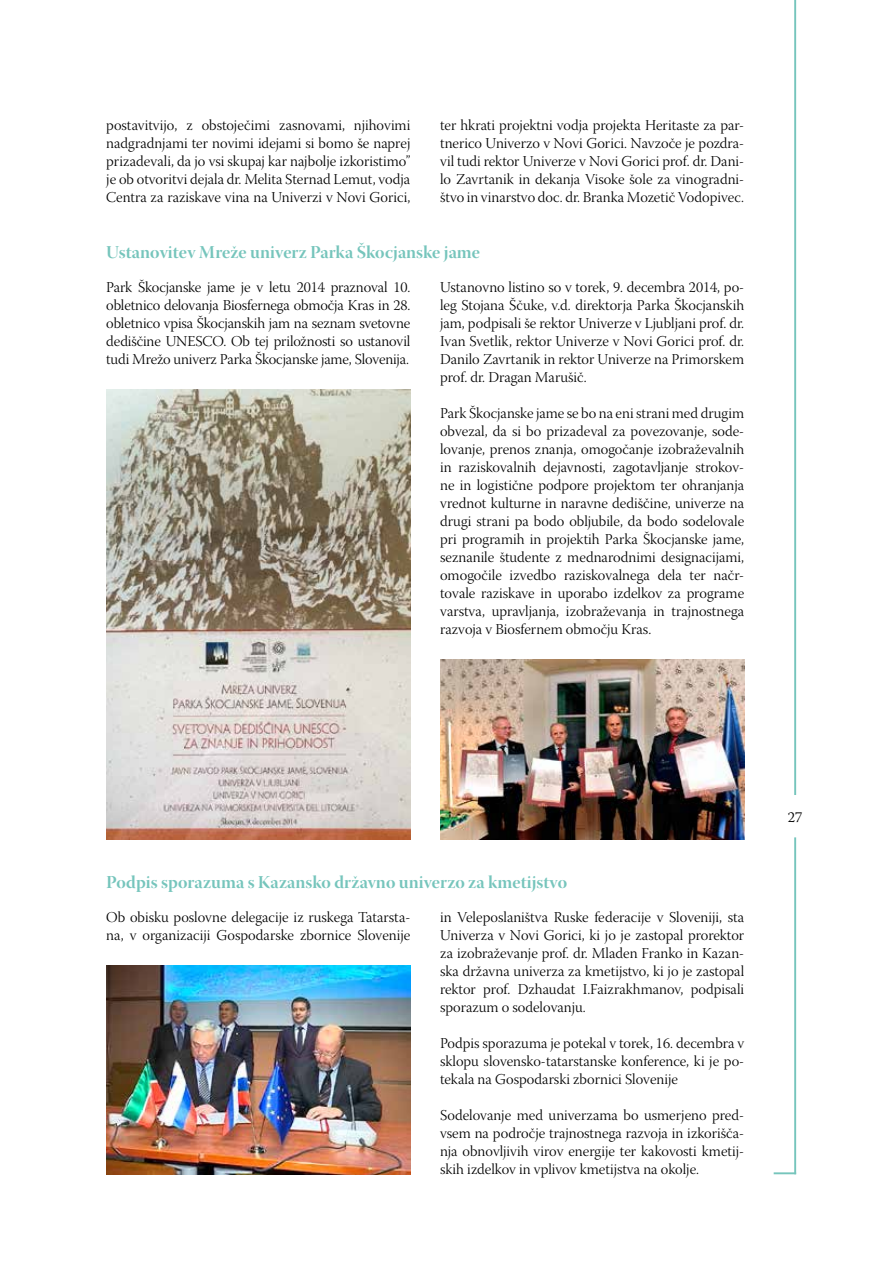
<style>
.page{position:relative;width:893px;height:1263px;background:#fff}
.page>*{position:absolute;margin:0;border:0;box-sizing:border-box;transform-origin:0 0}
.t1{font:18px "Warnock Pro Bold Disp";color:#76c5bc}
.t2{font:15px/18px "Warnock Pro Light Subh";color:#000;text-align:justify}
.t3{font:300 15px "Warnock Pro";color:#000}
</style>
<div class="page">
<hr style="left:794px;top:837px;width:2px;height:337px;background:#76c5bc">
<hr style="left:794px;top:0;width:2px;height:795px;background:#76c5bc">
<hr style="left:774px;top:1172px;width:22px;height:2px;background:#76c5bc">
<img style="left:440px;top:659px;width:304px;height:180px">
<img style="left:106px;top:389px;width:304px;height:450px">
<img style="left:106px;top:965px;width:304px;height:209px">
<p class="t2" style="left:106px;top:118px;width:306px">postavitvijo, z obstoječimi zasnovami, njihovimi nadgradnjami ter novimi idejami si bomo še naprej prizadevali, da jo vsi skupaj kar najbolje izkoristimo” je ob otvoritvi dejala dr. Melita Sternad Lemut, vodja Centra za raziskave vina na Univerzi v Novi Gorici,</p>
<p class="t2" style="left:440px;top:118px;width:306px">ter hkrati projektni vodja projekta Heritaste za par&shy;tnerico Univerzo v Novi Gorici. Navzoče je pozdra&shy;vil tudi rektor Univerze v Novi Gorici prof. dr. Dani&shy;lo Zavrtanik in dekanja Visoke šole za vinogradni&shy;štvo in vinarstvo doc. dr. Branka Mozetič Vodopivec.</p>
<p class="t1" style="left:106px;top:242px;width:375px">Ustanovitev Mreže univerz Parka Škocjanske jame</p>
<p class="t2" style="left:106px;top:280px;width:306px">Park Škocjanske jame je v letu 2014 praznoval 10. obletnico delovanja Biosfernega območja Kras in 28. obletnico vpisa Škocjanskih jam na seznam svetovne dediščine UNESCO. Ob tej priložnosti so ustanovil tudi Mrežo univerz Parka Škocjanske jame, Slovenija.</p>
<p class="t2" style="left:440px;top:280px;width:306px">Ustanovno listino so v torek, 9. decembra 2014, po&shy;leg Stojana Ščuke, v.d. direktorja Parka Škocjanskih jam, podpisali še rektor Univerze v Ljubljani prof. dr.<br>Ivan Svetlik, rektor Univerze v Novi Gorici prof. dr.<br>Danilo Zavrtanik in rektor Univerze na Primorskem prof. dr. Dragan Marušič.</p>
<p class="t2" style="left:440px;top:406px;width:306px">Park Škocjanske jame se bo na eni strani med drugim obvezal, da si bo prizadeval za povezovanje, sode&shy;lovanje, prenos znanja, omogočanje izobraževalnih in raziskovalnih dejavnosti, zagotavljanje strokov&shy;ne in logistične podpore projektom ter ohranjanja vrednot kulturne in naravne dediščine, univerze na drugi strani pa bodo obljubile, da bodo sodelovale pri programih in projektih Parka Škocjanske jame, seznanile študente z mednarodnimi designacijami, omogočile izvedbo raziskovalnega dela ter načr&shy;tovale raziskave in uporabo izdelkov za programe varstva, upravljanja, izobraževanja in trajnostnega razvoja v Biosfernem območju Kras.</p>
<p class="t1" style="left:106px;top:871px;width:462px">Podpis sporazuma s Kazansko državno univerzo za kmetijstvo</p>
<p class="t2" style="left:106px;top:910px;width:306px">Ob obisku poslovne delegacije iz ruskega Tatarsta&shy;na, v organizaciji Gospodarske zbornice Slovenije</p>
<p class="t2" style="left:440px;top:910px;width:306px">in Veleposlaništva Ruske federacije v Sloveniji, sta Univerza v Novi Gorici, ki jo je zastopal prorektor za izobraževanje prof. dr. Mladen Franko in Kazan&shy;ska državna univerza za kmetijstvo, ki jo je zastopal rektor prof. Dzhaudat I.Faizrakhmanov, podpisali sporazum o sodelovanju.</p>
<p class="t2" style="left:440px;top:1036px;width:306px">Podpis sporazuma je potekal v torek, 16. decembra v sklopu slovensko-tatarstanske konference, ki je po&shy;tekala na Gospodarski zbornici Slovenije</p>
<p class="t2" style="left:440px;top:1108px;width:306px">Sodelovanje med univerzama bo usmerjeno pred&shy;vsem na področje trajnostnega razvoja in izkorišča&shy;nja obnovljivih virov energije ter kakovosti kmetij&shy;skih izdelkov in vplivov kmetijstva na okolje.</p>
<p class="t3" style="left:788px;top:808px;width:16px">27</p>
</div>
